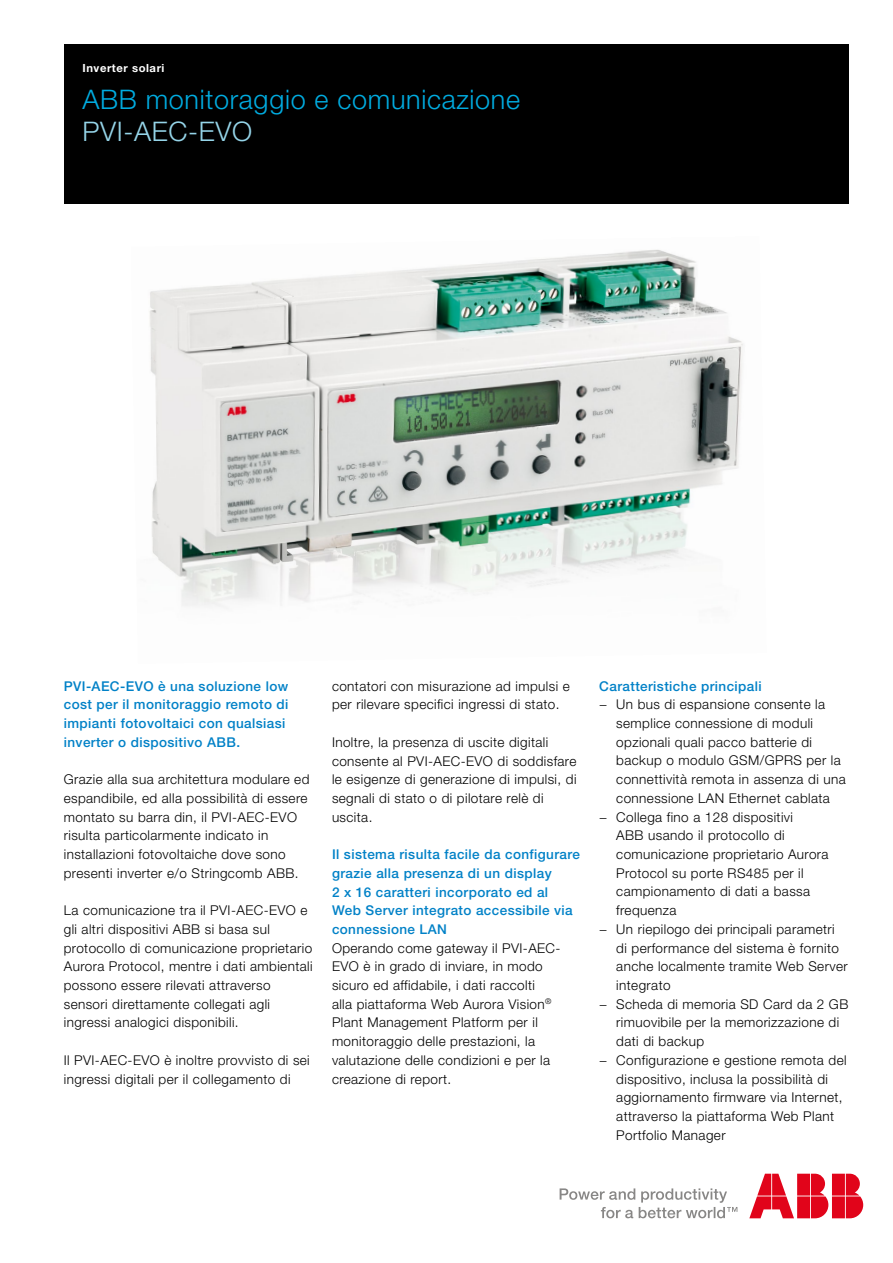
<style>
.page{position:relative;width:893px;height:1263px;background:#fff}
.page>*{position:absolute;margin:0;border:0;box-sizing:border-box;transform-origin:0 0}
.t1{font:300 27px "Helvetica Neue";letter-spacing:.025em;color:#00abdf}
.t2{font:300 27px "Helvetica Neue";letter-spacing:.025em;color:#95d4e8}
.t3{font:300 13.5px/18.8px "Helvetica Neue";letter-spacing:.03em;color:#000}
.t4{font:500 13.5px/18.8px "Helvetica Neue";letter-spacing:.03em;color:#0081c7}
.t5{font:700 11.25px "Helvetica Neue";letter-spacing:.05em;color:#fff}
</style>
<div class="page">
<svg style="left:560px;top:1188px;width:177px;height:30px"></svg>
<svg style="left:749px;top:1174px;width:114px;height:44px"></svg>
<img style="left:149px;top:249px;width:594px;height:358px">
<div style="left:64px;top:45px;width:784px;height:159px;background:#000"></div>
<p class="t5" style="left:82px;top:61px;width:84px">Inverter solari</p>
<h1 class="t1" style="left:82px;top:83px;width:439px">ABB monitoraggio e comunicazione</h1>
<h1 class="t2" style="left:82px;top:115px;width:171px">PVI-AEC-EVO</h1>
<p class="t4" style="left:64px;top:676px;width:226px">PVI-AEC-EVO è una soluzione low cost per il monitoraggio remoto di impianti fotovoltaici con qualsiasi inverter o dispositivo ABB.</p>
<p class="t3" style="left:64px;top:770px;width:247px">Grazie alla sua architettura modulare ed espandibile, ed alla possibilità di essere montato su barra din, il PVI-AEC-EVO risulta particolarmente indicato in installazioni fotovoltaiche dove sono presenti inverter e/o Stringcomb ABB.</p>
<p class="t3" style="left:64px;top:901px;width:250px">La comunicazione tra il PVI-AEC-EVO e gli altri dispositivi ABB si basa sul protocollo di comunicazione proprietario Aurora Protocol, mentre i dati ambientali possono essere rilevati attraverso sensori direttamente collegati agli ingressi analogici disponibili.</p>
<p class="t3" style="left:64px;top:1050px;width:248px">Il PVI-AEC-EVO è inoltre provvisto di sei ingressi digitali per il collegamento di</p>
<p class="t3" style="left:332px;top:676px;width:239px">contatori con misurazione ad impulsi e per rilevare specifici ingressi di stato.</p>
<p class="t3" style="left:332px;top:732px;width:246px">Inoltre, la presenza di uscite digitali consente al PVI-AEC-EVO di soddisfare le esigenze di generazione di impulsi, di segnali di stato o di pilotare relè di uscita.</p>
<p class="t4" style="left:332px;top:845px;width:249px">Il sistema risulta facile da configurare grazie alla presenza di un display<br>2 x 16 caratteri incorporato ed al<br>Web Server integrato accessibile via connessione LAN</p>
<p class="t3" style="left:332px;top:938px;width:230px">Operando come gateway il PVI-AEC-EVO è in grado di inviare, in modo sicuro ed affidabile, i dati raccolti<br>alla piattaforma Web Aurora Vision<sup>® </sup>Plant Management Platform per il monitoraggio delle prestazioni, la valutazione delle condizioni e per la creazione di report.</p>
<p class="t4" style="left:599px;top:676px;width:164px">Caratteristiche principali</p>
<p class="t3" style="left:599px;top:695px;width:227px">− Un bus di espansione consente la</p>
<p class="t3" style="left:616px;top:713px;width:198px">semplice connessione di moduli</p>
<p class="t3" style="left:616px;top:732px;width:197px">opzionali quali pacco batterie di</p>
<p class="t3" style="left:616px;top:751px;width:226px">backup o modulo GSM/GPRS per la</p>
<p class="t3" style="left:616px;top:770px;width:231px">connettività remota in assenza di una</p>
<p class="t3" style="left:616px;top:788px;width:215px">connessione LAN Ethernet cablata</p>
<p class="t3" style="left:599px;top:807px;width:195px">− Collega fino a 128 dispositivi</p>
<p class="t3" style="left:616px;top:826px;width:170px">ABB usando il protocollo di</p>
<p class="t3" style="left:616px;top:844px;width:214px">comunicazione proprietario Aurora</p>
<p class="t3" style="left:616px;top:863px;width:189px">Protocol su porte RS485 per il</p>
<p class="t3" style="left:616px;top:882px;width:195px">campionamento di dati a bassa</p>
<p class="t3" style="left:616px;top:901px;width:62px">frequenza</p>
<p class="t3" style="left:599px;top:919px;width:237px">− Un riepilogo dei principali parametri</p>
<p class="t3" style="left:616px;top:938px;width:224px">di performance del sistema è fornito</p>
<p class="t3" style="left:616px;top:957px;width:233px">anche localmente tramite Web Server</p>
<p class="t3" style="left:616px;top:975px;width:56px">integrato</p>
<p class="t3" style="left:599px;top:994px;width:251px">− Scheda di memoria SD Card da 2 GB</p>
<p class="t3" style="left:616px;top:1013px;width:224px">rimuovibile per la memorizzazione di</p>
<p class="t3" style="left:616px;top:1032px;width:89px">dati di backup</p>
<p class="t3" style="left:599px;top:1050px;width:249px">− Configurazione e gestione remota del</p>
<p class="t3" style="left:616px;top:1069px;width:213px">dispositivo, inclusa la possibilità di</p>
<p class="t3" style="left:616px;top:1088px;width:228px">aggiornamento firmware via Internet,</p>
<p class="t3" style="left:616px;top:1106px;width:219px">attraverso la piattaforma Web Plant</p>
<p class="t3" style="left:616px;top:1125px;width:111px">Portfolio Manager</p>
</div>
